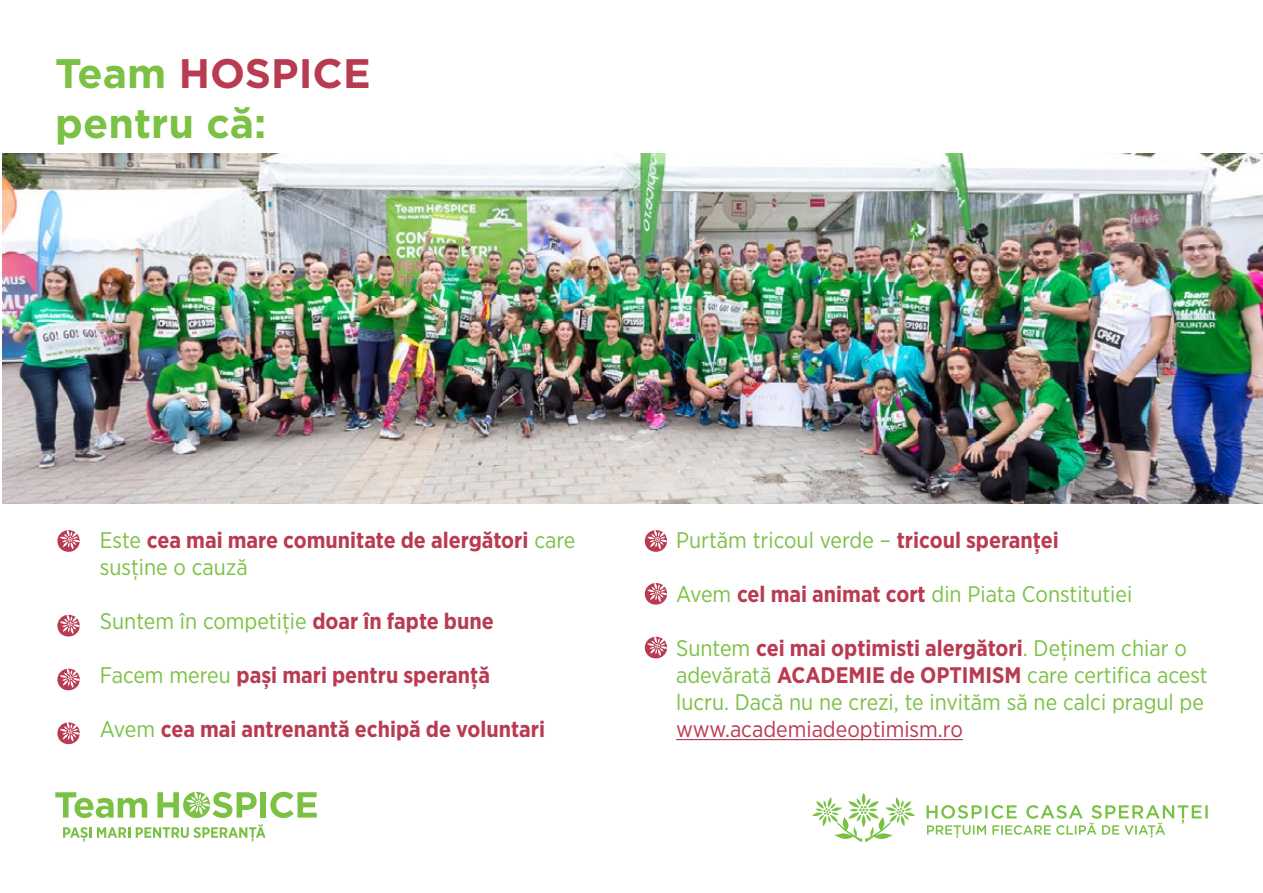
<style>
.page{position:relative;width:1263px;height:893px;background:#fff}
.page>*{position:absolute;margin:0;border:0;box-sizing:border-box;transform-origin:0 0}
.t1{font:700 41.25px "Gotham";color:#b93b51}
.t2{font:700 41.25px "Gotham";color:#7bc144}
.t3{font:22.5px/27px "Gotham Narrow";color:#7bc144}
.t4{font:700 22.5px/27px "Gotham Narrow";color:#b93b51}
.s1{color:#7bc144}
.s2{font-weight:400;color:#7bc144}
.s3{font-weight:700;color:#b93b51}
.s4{color:#b93b51}
</style>
<div class="page">
<hr style="left:676px;top:739px;width:287px;height:1px;background:#b93b51">
<svg style="left:57px;top:530px;width:23px;height:22px"></svg>
<svg style="left:645px;top:530px;width:22px;height:22px"></svg>
<svg style="left:57px;top:615px;width:23px;height:21px"></svg>
<svg style="left:645px;top:583px;width:22px;height:22px"></svg>
<svg style="left:57px;top:669px;width:23px;height:21px"></svg>
<svg style="left:645px;top:637px;width:22px;height:21px"></svg>
<svg style="left:57px;top:722px;width:23px;height:22px"></svg>
<svg style="left:812px;top:793px;width:396px;height:49px"></svg>
<svg style="left:55px;top:792px;width:92px;height:26px"></svg>
<div style="left:260px;top:792px;width:6px;height:26px;background:#7bc144"></div>
<svg style="left:270px;top:792px;width:47px;height:26px"></svg>
<svg style="left:157px;top:792px;width:100px;height:26px"></svg>
<svg style="left:63px;top:827px;width:28px;height:15px"></svg>
<svg style="left:97px;top:827px;width:33px;height:11px"></svg>
<svg style="left:136px;top:824px;width:130px;height:18px"></svg>
<img style="left:2px;top:153px;width:1261px;height:350px">
<p class="t1" style="left:55px;top:46px;width:317px"><span class="s1">Team</span> HOSPICE</p>
<p class="t2" style="left:55px;top:96px;width:213px">pentru că:</p>
<p class="t4" style="left:100px;top:527px;width:477px"><span class="s2">Este</span> cea mai mare comunitate de alergători <span class="s2">care susţine o cauză</span></p>
<p class="t3" style="left:100px;top:607px;width:395px">Suntem în competiţie <span class="s3">doar în fapte bune</span></p>
<p class="t4" style="left:100px;top:662px;width:392px"><span class="s2">Facem mereu</span> pași mari pentru speranţă</p>
<p class="t4" style="left:100px;top:716px;width:447px"><span class="s2">Avem</span> cea mai antrenantă echipă de voluntari</p>
<p class="t3" style="left:676px;top:526px;width:384px">Purtăm tricoul verde – <span class="s3">tricoul speranţei</span></p>
<p class="t3" style="left:676px;top:580px;width:458px">Avem <span class="s3">cel mai animat cort</span> din Piata Constitutiei</p>
<p class="t3" style="left:676px;top:634px;width:533px">Suntem <span class="s3">cei mai optimisti alergători</span>. Deţinem chiar o adevărată <span class="s3">ACADEMIE de OPTIMISM</span> care certifica acest lucru. Dacă nu ne crezi, te invităm să ne calci pragul pe <span class="s4">www.academiadeoptimism.ro</span></p>
</div>
